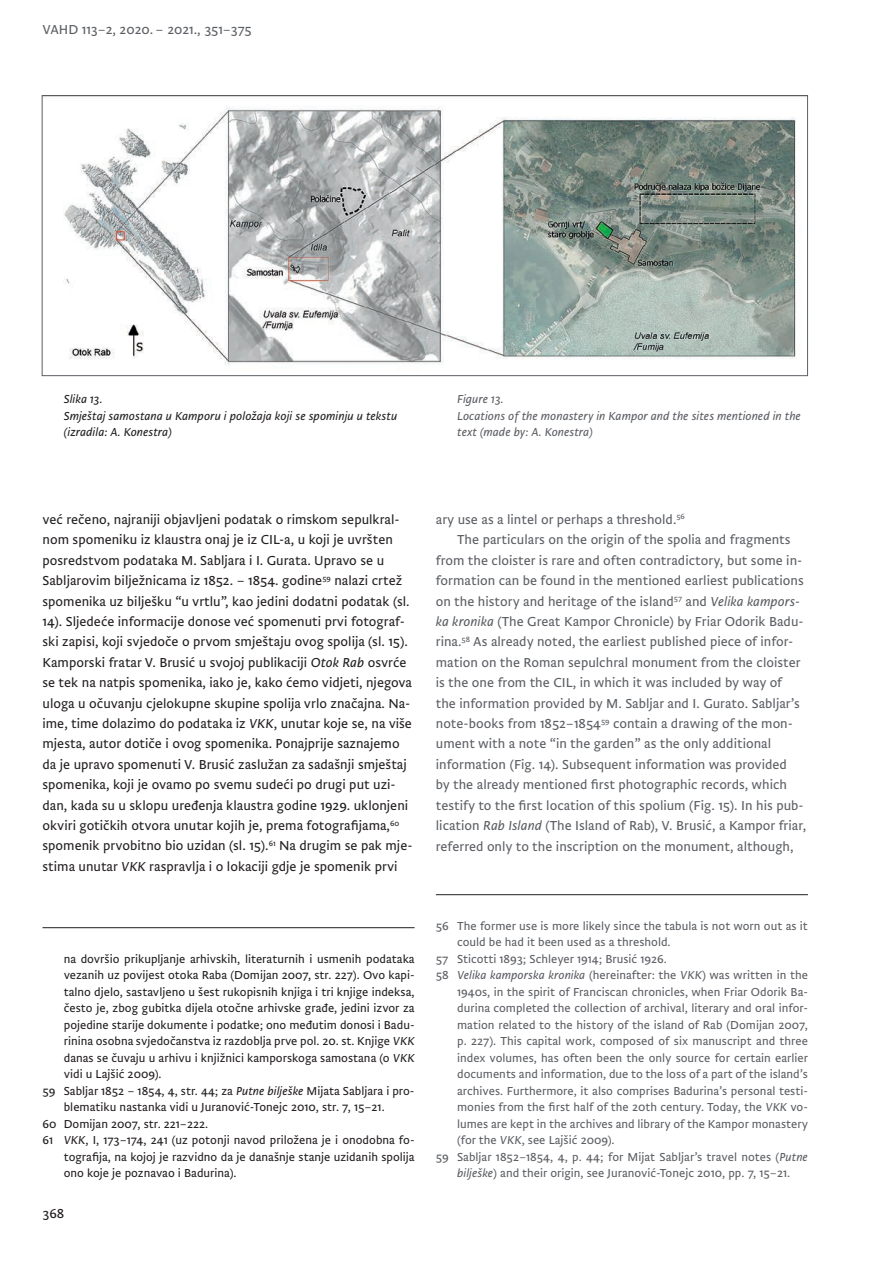
<style>
.page{position:relative;width:893px;height:1263px;background:#fff}
.page>*{position:absolute;margin:0;border:0;box-sizing:border-box;transform-origin:0 0}
.t1{font:300 13.5px/20.4px "Brioni Sans Pro";color:#231f20}
.t2{font:300 13.5px "Brioni Sans Pro";color:#5b5e63}
.t3{font:300 12px "Brioni Sans Pro";color:#5b5e63}
.t4{font:300 12px "Brioni Sans Pro";color:#231f20}
.t5{font:italic 300 12px/16.5px "Brioni Sans Pro";color:#5b5e63}
.t6{font:italic 300 12px/16.5px "Brioni Sans Pro";color:#231f20}
.s1{font-style:italic}
</style>
<div class="page">
<hr style="left:43px;top:927px;width:372px;height:1px;background:#231f20">
<hr style="left:436px;top:894px;width:372px;height:1px;background:#231f20">
<img style="left:63px;top:107px;width:733px;height:258px">
<p class="t2" style="left:43px;top:20px;width:211px">VAHD 113–2, 2020. – 2021., 351–375</p>
<p class="t6" style="left:64px;top:390px;width:335px">Slika 13.<br>Smještaj samostana u Kamporu i položaja koji se spominju u tekstu (izradila: A. Konestra)</p>
<p class="t5" style="left:457px;top:390px;width:345px">Figure 13.<br>Locations of the monastery in Kampor and the sites mentioned in the text (made by: A. Konestra)</p>
<p class="t1" style="left:43px;top:508px;width:372px">već rečeno, najraniji objavljeni podatak o rimskom sepulkral&shy;nom spomeniku iz klaustra onaj je iz CIL-a, u koji je uvršten posredstvom podataka M. Sabljara i I. Gurata. Upravo se u Sabljarovim bilježnicama iz 1852. – 1854. godine<sup>59</sup> nalazi crtež spomenika uz bilješku “u vrtlu”, kao jedini dodatni podatak (sl.<br>14). Sljedeće informacije donose već spomenuti prvi fotograf&shy;ski zapisi, koji svjedoče o prvom smještaju ovog spolija (sl. 15).<br>Kamporski fratar V. Brusić u svojoj publikaciji <span class="s1">Otok Rab</span> osvrće se tek na natpis spomenika, iako je, kako ćemo vidjeti, njegova uloga u očuvanju cjelokupne skupine spolija vrlo značajna. Na&shy;ime, time dolazimo do podataka iz <span class="s1">VKK</span>, unutar koje se, na više mjesta, autor dotiče i ovog spomenika. Ponajprije saznajemo da je upravo spomenuti V. Brusić zaslužan za sadašnji smještaj spomenika, koji je ovamo po svemu sudeći po drugi put uzi&shy;dan, kada su u sklopu uređenja klaustra godine 1929. uklonjeni okviri gotičkih otvora unutar kojih je, prema fotografijama,<sup>60 </sup>spomenik prvobitno bio uzidan (sl. 15).<sup>61</sup> Na drugim se pak mje&shy;stima unutar <span class="s1">VKK</span> raspravlja i o lokaciji gdje je spomenik prvi</p>
<p class="t4" style="left:64px;top:950px;width:352px">na dovršio prikupljanje arhivskih, literaturnih i usmenih podataka</p>
<p class="t4" style="left:64px;top:966px;width:352px">vezanih uz povijest otoka Raba (Domijan 2007, str. 227). Ovo kapi-</p>
<p class="t4" style="left:64px;top:983px;width:352px">talno djelo, sastavljeno u šest rukopisnih knjiga i tri knjige indeksa,</p>
<p class="t4" style="left:64px;top:999px;width:352px">često je, zbog gubitka dijela otočne arhivske građe, jedini izvor za</p>
<p class="t4" style="left:64px;top:1016px;width:352px">pojedine starije dokumente i podatke; ono međutim donosi i Badu-</p>
<p class="t4" style="left:64px;top:1032px;width:352px">rinina osobna svjedočanstva iz razdoblja prve pol. 20. st. Knjige <span class="s1">VKK</span></p>
<p class="t4" style="left:64px;top:1049px;width:352px">danas se čuvaju u arhivu i knjižnici kamporskoga samostana (o <span class="s1">VKK</span></p>
<p class="t4" style="left:64px;top:1065px;width:99px">vidi u Lajšić 2009).</p>
<p class="t4" style="left:43px;top:1082px;width:373px">59 Sabljar 1852 – 1854, 4, str. 44; za <span class="s1">Putne bilješke</span> Mijata Sabljara i pro-</p>
<p class="t4" style="left:64px;top:1098px;width:322px">blematiku nastanka vidi u Juranović-Tonejc 2010, str. 7, 15–21.</p>
<p class="t4" style="left:43px;top:1115px;width:167px">60 Domijan 2007, str. 221–222.</p>
<p class="t4" style="left:43px;top:1131px;width:374px">61 <span class="s1">VKK</span>, I, 173–174, 241 (uz potonji navod priložena je i onodobna fo-</p>
<p class="t4" style="left:64px;top:1148px;width:352px">tografija, na kojoj je razvidno da je današnje stanje uzidanih spolija</p>
<p class="t4" style="left:64px;top:1164px;width:174px">ono koje je poznavao i Badurina).</p>
<p class="t1" style="left:43px;top:1202px;width:23px">368</p>
<p class="t2" style="left:436px;top:510px;width:251px">ary use as a lintel or perhaps a threshold.<sup>56</sup></p>
<p class="t2" style="left:457px;top:530px;width:335px">The particulars on the origin of the spolia and fragments</p>
<p class="t2" style="left:436px;top:551px;width:368px">from the cloister is rare and often contradictory, but some in-</p>
<p class="t2" style="left:436px;top:571px;width:369px">formation can be found in the mentioned earliest publications</p>
<p class="t2" style="left:436px;top:591px;width:366px">on the history and heritage of the island<sup>57</sup> and <span class="s1">Velika kampors-</span></p>
<p class="t2" style="left:436px;top:612px;width:369px"><span class="s1">ka kronika</span> (The Great Kampor Chronicle) by Friar Odorik Badu-</p>
<p class="t2" style="left:436px;top:632px;width:359px">rina.<sup>58</sup> As already noted, the earliest published piece of infor-</p>
<p class="t2" style="left:436px;top:653px;width:366px">mation on the Roman sepulchral monument from the cloister</p>
<p class="t2" style="left:436px;top:673px;width:348px">is the one from the CIL, in which it was included by way of</p>
<p class="t2" style="left:436px;top:693px;width:366px">the information provided by M. Sabljar and I. Gurato. Sabljar’s</p>
<p class="t2" style="left:436px;top:714px;width:359px">note-books from 1852–1854<sup>59</sup> contain a drawing of the mon-</p>
<p class="t2" style="left:436px;top:734px;width:337px">ument with a note “in the garden” as the only additional</p>
<p class="t2" style="left:436px;top:755px;width:353px">information (Fig. 14). Subsequent information was provided</p>
<p class="t2" style="left:436px;top:775px;width:353px">by the already mentioned first photographic records, which</p>
<p class="t2" style="left:436px;top:795px;width:369px">testify to the first location of this spolium (Fig. 15). In his pub-</p>
<p class="t2" style="left:436px;top:816px;width:372px">lication <span class="s1">Rab Island</span> (The Island of Rab), V. Brusić, a Kampor friar,</p>
<p class="t2" style="left:436px;top:836px;width:359px">referred only to the inscription on the monument, although,</p>
<p class="t3" style="left:436px;top:917px;width:374px">56 The former use is more likely since the tabula is not worn out as it</p>
<p class="t3" style="left:457px;top:933px;width:215px">could be had it been used as a threshold.</p>
<p class="t3" style="left:436px;top:950px;width:232px">57 Sticotti 1893; Schleyer 1914; Brusić 1926.</p>
<p class="t3" style="left:436px;top:966px;width:374px">58 <span class="s1">Velika kamporska kronika</span> (hereinafter: the <span class="s1">VKK</span>) was written in the</p>
<p class="t3" style="left:457px;top:983px;width:352px">1940s, in the spirit of Franciscan chronicles, when Friar Odorik Ba-</p>
<p class="t3" style="left:457px;top:999px;width:352px">durina completed the collection of archival, literary and oral infor-</p>
<p class="t3" style="left:457px;top:1016px;width:352px">mation related to the history of the island of Rab (Domijan 2007,</p>
<p class="t3" style="left:457px;top:1032px;width:352px">p. 227). This capital work, composed of six manuscript and three</p>
<p class="t3" style="left:457px;top:1049px;width:353px">index volumes, has often been the only source for certain earlier</p>
<p class="t3" style="left:457px;top:1065px;width:352px">documents and information, due to the loss of a part of the island’s</p>
<p class="t3" style="left:457px;top:1082px;width:352px">archives. Furthermore, it also comprises Badurina’s personal testi-</p>
<p class="t3" style="left:457px;top:1098px;width:352px">monies from the first half of the 20th century. Today, the <span class="s1">VKK</span> vo-</p>
<p class="t3" style="left:457px;top:1115px;width:353px">lumes are kept in the archives and library of the Kampor monastery</p>
<p class="t3" style="left:457px;top:1131px;width:159px">(for the <span class="s1">VKK</span>, see Lajšić 2009).</p>
<p class="t3" style="left:436px;top:1148px;width:374px">59 Sabljar 1852–1854, 4, p. 44; for Mijat Sabljar’s travel notes (<span class="s1">Putne</span></p>
<p class="t3" style="left:457px;top:1164px;width:335px"><span class="s1">bilješke</span>) and their origin, see Juranović-Tonejc 2010, pp. 7, 15–21.</p>
</div>
